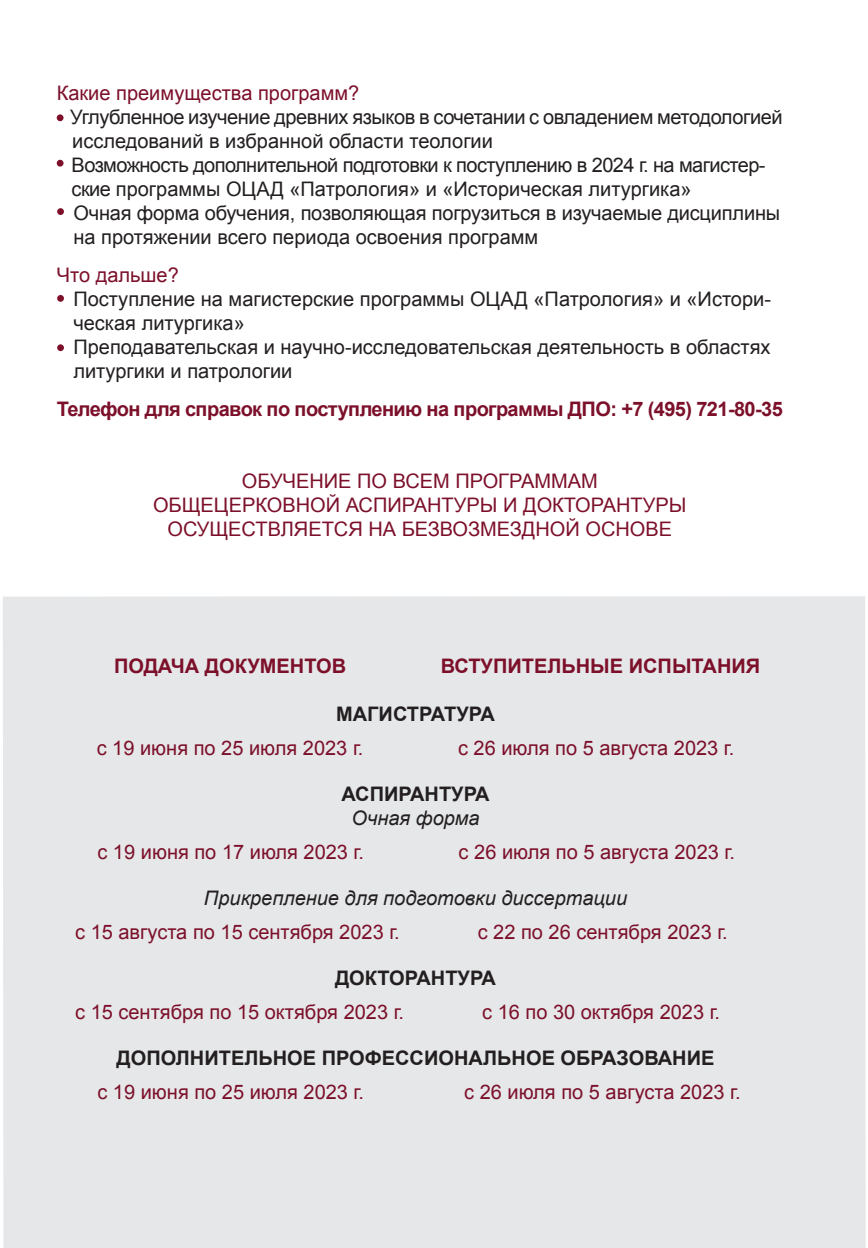
<style>
.page{position:relative;width:868px;height:1248px;background:#fff}
.page>*{position:absolute;margin:0;border:0;box-sizing:border-box;transform-origin:0 0}
.t1{font:20px/24px "Arial";letter-spacing:-.01em;color:#231f20}
.t2{font:20px/24px "Arial";color:#7c102a;text-align:center}
.t3{font:700 20px "Arial";color:#231f20}
.t4{font:700 20px "Arial";letter-spacing:-.03em;color:#7c102a}
.t5{font:italic 20px "Arial";color:#231f20}
.t6{font:700 20px "Arial";color:#7c102a}
</style>
<div class="page">
<div style="left:3px;top:596px;width:862px;height:651px;background:#e6e7e9"></div>
<div style="left:57px;top:208px;width:7px;height:7px;background:#7c102a;border-radius:50%"></div>
<div style="left:57px;top:114px;width:6px;height:7px;background:#7c102a;border-radius:50%"></div>
<div style="left:57px;top:344px;width:7px;height:7px;background:#7c102a;border-radius:50%"></div>
<svg style="left:57px;top:160px;width:6px;height:6px"></svg>
<div style="left:57px;top:295px;width:7px;height:7px;background:#7c102a;border-radius:50%"></div>
<p class="t2" style="left:57px;top:81px;width:304px">Какие преимущества программ?</p>
<p class="t1" style="left:70px;top:105px;width:714px">Углубленное изучение древних языков в сочетании с овладением методологией исследований в избранной области теологии<br>Возможность дополнительной подготовки к поступлению в 2024 г. на магистер&shy;ские программы ОЦАД «Патрология» и «Историческая литургика»<br>Очная форма обучения, позволяющая погрузиться в изучаемые дисциплины на протяжении всего периода освоения программ</p>
<p class="t2" style="left:57px;top:263px;width:124px">Что дальше?</p>
<p class="t1" style="left:73px;top:287px;width:699px">Поступление на магистерские программы ОЦАД «Патрология» и «Истори&shy;ческая литургика»<br>Преподавательская и научно-исследовательская деятельность в областях литургики и патрологии</p>
<p class="t4" style="left:57px;top:395px;width:727px">Телефон для справок по поступлению на программы ДПО: +7 (495) 721-80-35</p>
<p class="t2" style="left:153px;top:469px;width:535px">ОБУЧЕНИЕ ПО ВСЕМ ПРОГРАММАМ<br>ОБЩЕЦЕРКОВНОЙ АСПИРАНТУРЫ И ДОКТОРАНТУРЫ<br>ОСУЩЕСТВЛЯЕТСЯ НА БЕЗВОЗМЕЗДНОЙ ОСНОВЕ</p>
<p class="t6" style="left:114px;top:652px;width:234px">ПОДАЧА ДОКУМЕНТОВ</p>
<p class="t6" style="left:440px;top:652px;width:321px">ВСТУПИТЕЛЬНЫЕ ИСПЫТАНИЯ</p>
<p class="t3" style="left:336px;top:700px;width:160px">МАГИСТРАТУРА</p>
<p class="t2" style="left:97px;top:735px;width:268px">с 19 июня по 25 июля 2023 г.</p>
<p class="t2" style="left:458px;top:735px;width:278px">с 26 июля по 5 августа 2023 г.</p>
<p class="t3" style="left:341px;top:780px;width:150px">АСПИРАНТУРА</p>
<p class="t5" style="left:351px;top:804px;width:130px">Очная форма</p>
<p class="t2" style="left:97px;top:839px;width:268px">с 19 июня по 17 июля 2023 г.</p>
<p class="t2" style="left:458px;top:839px;width:278px">с 26 июля по 5 августа 2023 г.</p>
<p class="t5" style="left:204px;top:884px;width:424px">Прикрепление для подготовки диссертации</p>
<p class="t2" style="left:75px;top:919px;width:326px">с 15 августа по 15 сентября 2023 г.</p>
<p class="t2" style="left:477px;top:919px;width:251px">с 22 по 26 сентября 2023 г.</p>
<p class="t3" style="left:335px;top:964px;width:162px">ДОКТОРАНТУРА</p>
<p class="t2" style="left:75px;top:999px;width:330px">с 15 сентября по 15 октября 2023 г.</p>
<p class="t2" style="left:482px;top:999px;width:239px">с 16 по 30 октября 2023 г.</p>
<p class="t3" style="left:117px;top:1044px;width:599px">ДОПОЛНИТЕЛЬНОЕ ПРОФЕССИОНАЛЬНОЕ ОБРАЗОВАНИЕ</p>
<p class="t2" style="left:97px;top:1079px;width:268px">с 19 июня по 25 июля 2023 г.</p>
<p class="t2" style="left:464px;top:1079px;width:278px">с 26 июля по 5 августа 2023 г.</p>
</div>
